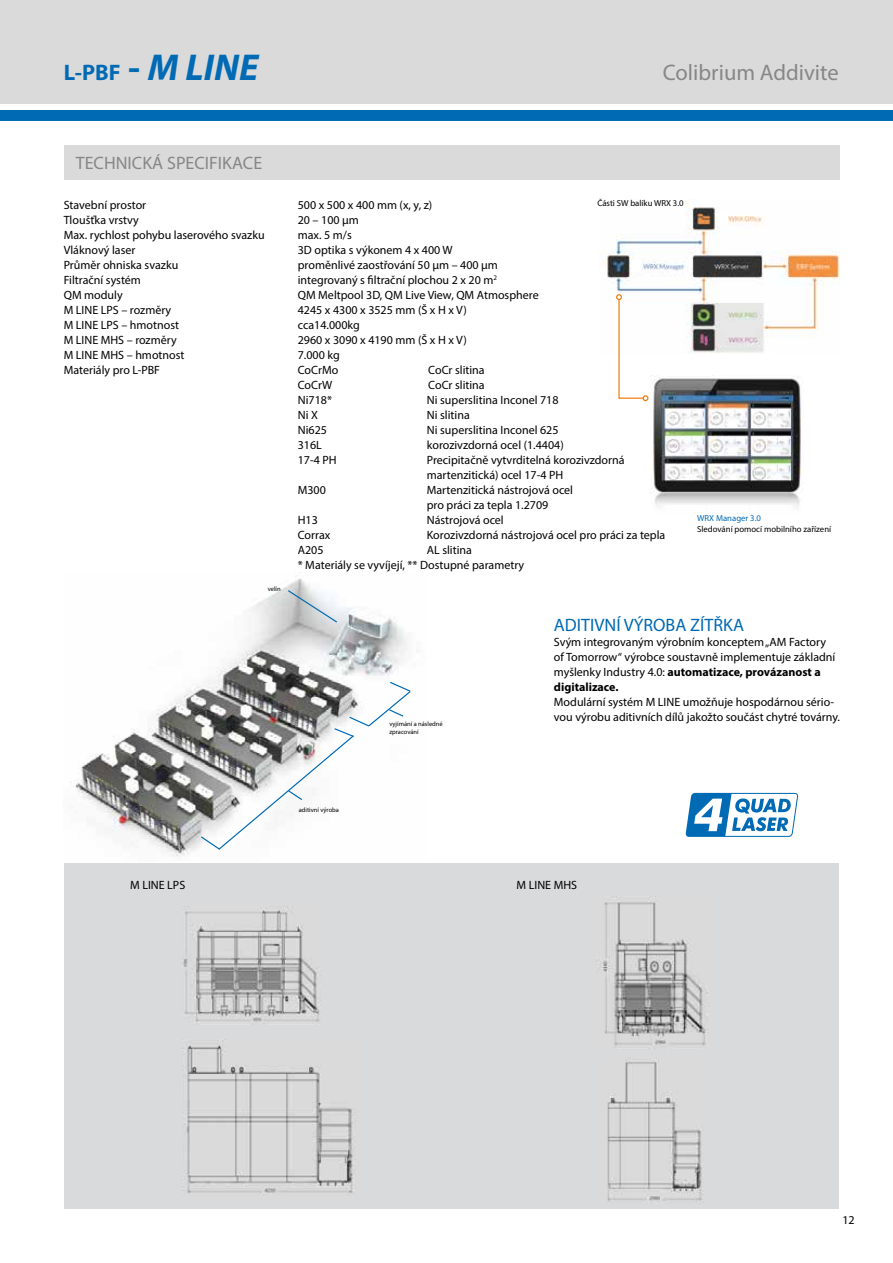
<style>
.page{position:relative;width:893px;height:1263px;background:#fff}
.page>*{position:absolute;margin:0;border:0;box-sizing:border-box;transform-origin:0 0}
.t1{font:22.5px "Myriad Pro";color:#878787}
.t2{font:700 22.5px "Myriad Pro";color:#006ab4}
.t3{font:18px "Myriad Pro";color:#878787}
.t4{font:18px "Myriad Pro";color:#006ab4}
.t5{font:12px/15px "Myriad Pro";color:#000}
.t6{font:8.7px "Myriad Pro";color:#000}
.t7{font:8.7px "Myriad Pro";color:#006ab4}
.t8{font:6.45px/8.1px "Myriad Pro";color:#000}
.s1{font-size:37.5px}
.s2{font-style:italic;font-size:37.5px}
.s3{font-weight:700}
</style>
<div class="page">
<div style="left:0;top:0;width:893px;height:104px;background:#dadada"></div>
<div style="left:0;top:110px;width:893px;height:11px;background:#006ab4"></div>
<div style="left:65px;top:145px;width:775px;height:34px;background:#dadada"></div>
<div style="left:65px;top:864px;width:774px;height:345px;background:#d9dadc"></div>
<svg style="left:686px;top:793px;width:112px;height:44px"></svg>
<img style="left:183px;top:906px;width:138px;height:118px">
<img style="left:183px;top:1040px;width:173px;height:154px">
<img style="left:598px;top:896px;width:110px;height:152px">
<img style="left:607px;top:1057px;width:97px;height:147px">
<img style="left:71px;top:578px;width:336px;height:279px">
<svg style="left:287px;top:589px;width:51px;height:35px"></svg>
<svg style="left:200px;top:681px;width:211px;height:170px"></svg>
<img style="left:604px;top:203px;width:235px;height:151px">
<img style="left:651px;top:377px;width:153px;height:130px">
<svg style="left:616px;top:294px;width:32px;height:107px"></svg>
<div style="left:718px;top:213px;width:10px;height:11px;background:#fff"></div>
<div style="left:632px;top:261px;width:10px;height:11px;background:#fff"></div>
<div style="left:704px;top:261px;width:10px;height:11px;background:#333334"></div>
<div style="left:717px;top:309px;width:10px;height:11px;background:#e6e6e6"></div>
<div style="left:717px;top:333px;width:10px;height:11px;background:#e6e6e6"></div>
<h1 class="t2" style="left:64px;top:58px;width:196px">L-PBF <span class="s1">-</span> <span class="s2">M LINE</span></h1>
<h1 class="t1" style="left:663px;top:58px;width:177px">Colibrium Addivite</h1>
<h2 class="t3" style="left:76px;top:152px;width:188px">TECHNICKÁ SPECIFIKACE</h2>
<p class="t5" style="left:64px;top:197px;width:84px">Stavební prostor</p>
<p class="t5" style="left:298px;top:197px;width:136px">500 x 500 x 400 mm (x, y, z)</p>
<p class="t5" style="left:64px;top:212px;width:76px">Tloušťka vrstvy</p>
<p class="t5" style="left:298px;top:212px;width:63px">20 – 100 μm</p>
<p class="t5" style="left:64px;top:227px;width:202px">Max. rychlost pohybu laserového svazku</p>
<p class="t5" style="left:298px;top:227px;width:55px">max. 5 m/s</p>
<p class="t5" style="left:64px;top:242px;width:73px">Vláknový laser</p>
<p class="t5" style="left:298px;top:242px;width:156px">3D optika s výkonem 4 x 400 W</p>
<p class="t5" style="left:64px;top:257px;width:116px">Průměr ohniska svazku</p>
<p class="t5" style="left:298px;top:257px;width:202px">proměnlivé zaostřování 50 μm – 400 μm</p>
<p class="t5" style="left:64px;top:272px;width:79px">Filtrační systém</p>
<p class="t5" style="left:298px;top:272px;width:201px">integrovaný s filtrační plochou 2 x 20 m<sup>2</sup></p>
<p class="t5" style="left:64px;top:287px;width:60px">QM moduly</p>
<p class="t5" style="left:298px;top:287px;width:242px">QM Meltpool 3D, QM Live View, QM Atmosphere</p>
<p class="t5" style="left:64px;top:302px;width:109px">M LINE LPS – rozměry</p>
<p class="t5" style="left:298px;top:302px;width:171px">4245 x 4300 x 3525 mm (Š x H x V)</p>
<p class="t5" style="left:64px;top:317px;width:117px">M LINE LPS – hmotnost</p>
<p class="t5" style="left:298px;top:317px;width:64px">cca14.000kg</p>
<p class="t5" style="left:64px;top:332px;width:114px">M LINE MHS – rozměry</p>
<p class="t5" style="left:298px;top:332px;width:171px">2960 x 3090 x 4190 mm (Š x H x V)</p>
<p class="t5" style="left:64px;top:347px;width:122px">M LINE MHS – hmotnost</p>
<p class="t5" style="left:298px;top:347px;width:43px">7.000 kg</p>
<p class="t5" style="left:64px;top:362px;width:98px">Materiály pro L-PBF</p>
<p class="t5" style="left:298px;top:362px;width:42px">CoCrMo</p>
<p class="t5" style="left:428px;top:362px;width:58px">CoCr slitina</p>
<p class="t5" style="left:298px;top:377px;width:36px">CoCrW</p>
<p class="t5" style="left:428px;top:377px;width:58px">CoCr slitina</p>
<p class="t5" style="left:298px;top:392px;width:36px">Ni718*</p>
<p class="t5" style="left:427px;top:392px;width:133px">Ni superslitina Inconel 718</p>
<p class="t5" style="left:298px;top:407px;width:22px">Ni X</p>
<p class="t5" style="left:427px;top:407px;width:44px">Ni slitina</p>
<p class="t5" style="left:298px;top:422px;width:31px">Ni625</p>
<p class="t5" style="left:427px;top:422px;width:133px">Ni superslitina Inconel 625</p>
<p class="t5" style="left:298px;top:437px;width:26px">316L</p>
<p class="t5" style="left:427px;top:437px;width:138px">korozivzdorná ocel (1.4404)</p>
<p class="t5" style="left:298px;top:452px;width:40px">17-4 PH</p>
<p class="t5" style="left:427px;top:452px;width:199px">Precipitačně vytvrditelná korozivzdorná martenzitická) ocel 17-4 PH</p>
<p class="t5" style="left:298px;top:482px;width:30px">M300</p>
<p class="t5" style="left:427px;top:482px;width:148px">Martenzitická nástrojová ocel pro práci za tepla 1.2709</p>
<p class="t5" style="left:298px;top:512px;width:22px">H13</p>
<p class="t5" style="left:427px;top:512px;width:79px">Nástrojová ocel</p>
<p class="t5" style="left:298px;top:527px;width:34px">Corrax</p>
<p class="t5" style="left:427px;top:527px;width:240px">Korozivzdorná nástrojová ocel pro práci za tepla</p>
<p class="t5" style="left:298px;top:542px;width:27px">A205</p>
<p class="t6" style="left:597px;top:198px;width:88px">Části SW balíku WRX 3.0</p>
<p class="t5" style="left:298px;top:542px;width:228px;text-indent:129px">AL slitina<br>* Materiály se vyvíjejí, ** Dostupné parametry</p>
<p class="t8" style="left:268px;top:585px;width:14px">velín</p>
<p class="t7" style="left:697px;top:513px;width:65px">WRX Manager 3.0</p>
<p class="t6" style="left:697px;top:524px;width:136px">Sledování pomocí mobilního zařízení</p>
<p class="t8" style="left:299px;top:805px;width:42px">aditivní výroba</p>
<p class="t8" style="left:389px;top:719px;width:55px">vyjímání a následné zpracování</p>
<h2 class="t4" style="left:554px;top:614px;width:192px">ADITIVNÍ VÝROBA ZÍTŘKA</h2>
<p class="t5" style="left:554px;top:635px;width:283px">Svým integrovaným výrobním konceptem „AM Factory of Tomorrow“ výrobce soustavně implementuje základní myšlenky Industry 4.0: <span class="s3">automatizace, provázanost a digitalizace.</span></p>
<p class="t5" style="left:554px;top:695px;width:288px">Modulární systém M LINE umožňuje hospodárnou sério&shy;vou výrobu aditivních dílů jakožto součást chytré továrny.</p>
<p class="t5" style="left:130px;top:877px;width:57px">M LINE LPS</p>
<p class="t5" style="left:517px;top:877px;width:62px">M LINE MHS</p>
<p class="t5" style="left:842px;top:1213px;width:14px">12</p>
</div>
